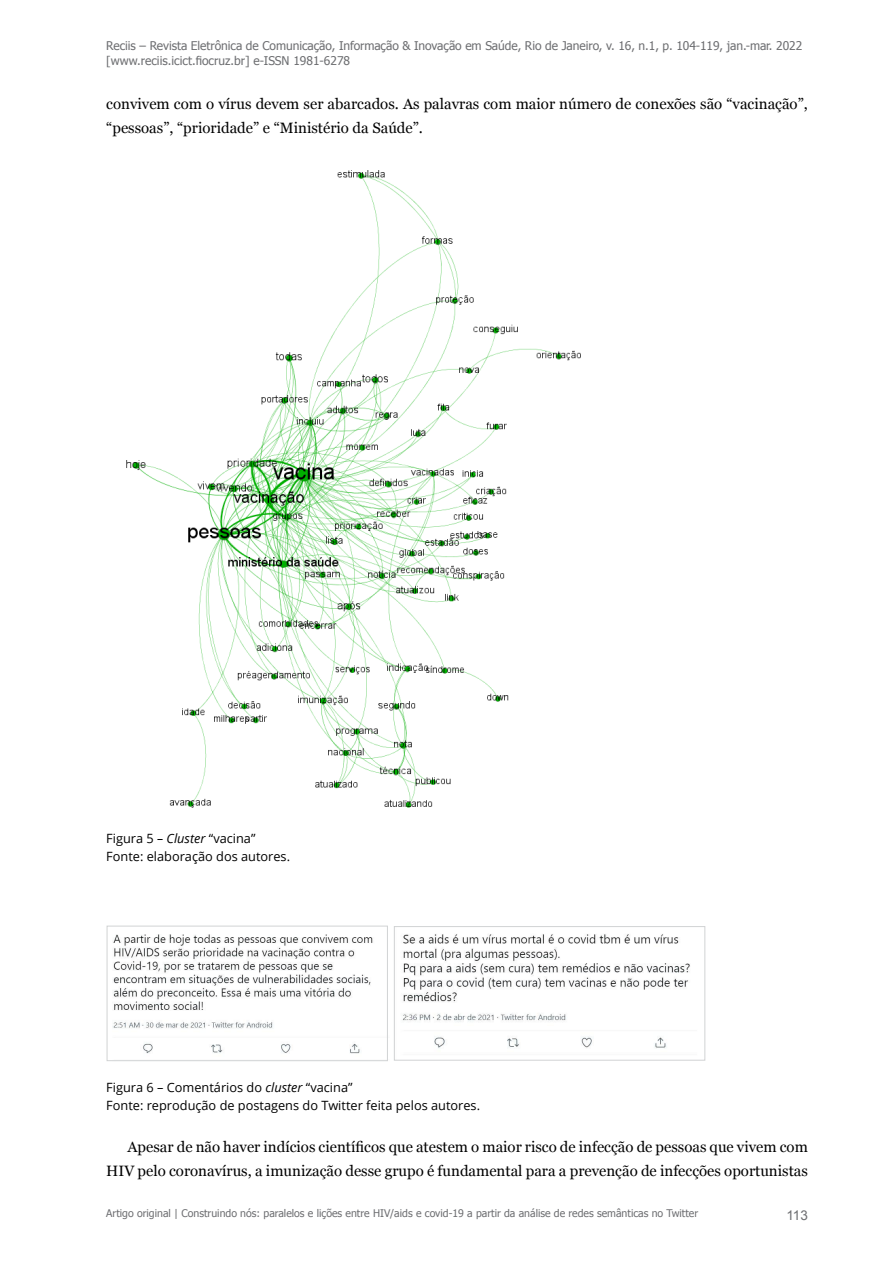
<style>
.page{position:relative;width:893px;height:1263px;background:#fff}
.page>*{position:absolute;margin:0;border:0;box-sizing:border-box;transform-origin:0 0}
.corpo-texto{font:15px/24px "Georgia";color:#000}
.t1{font:13.5px "Arial";color:#6d6e71}
.legenda{font:12.75px "Open Sans";color:#000}
.t2{font:12px/15px "Tahoma";letter-spacing:-.005em;color:#6d6e71}
.t3{font:10.5px "Tahoma";color:#6d6e71}
.s1{font-style:italic}
</style>
<div class="page">
<img style="left:126px;top:170px;width:455px;height:638px">
<img style="left:106px;top:929px;width:289px;height:132px">
<img style="left:402px;top:934px;width:288px;height:114px">
<div style="left:107px;top:926px;width:281px;height:135px;border:1px solid #d1d3d4"></div>
<div style="left:394px;top:926px;width:311px;height:134px;border:1px solid #d1d3d4"></div>
<p class="t2" style="left:106px;top:38px;width:697px">Reciis – Revista Eletrônica de Comunicação, Informação &amp; Inovação em Saúde, Rio de Janeiro, v. 16, n.1, p. 104-119, jan.-mar. 2022 [www.reciis.icict.fiocruz.br] e-ISSN 1981-6278</p>
<p class="corpo-texto" style="left:106px;top:92px;width:703px">convivem com o vírus devem ser abarcados. As palavras com maior número de conexões são “vacinação”, “pessoas”, “prioridade” e “Ministério da Saúde”.</p>
<p class="legenda" style="left:106px;top:830px;width:151px">Figura 5 <span class="s1">– Cluster</span> “vacina”</p>
<p class="legenda" style="left:106px;top:848px;width:185px">Fonte: elaboração dos autores.</p>
<p class="legenda" style="left:106px;top:1079px;width:248px">Figura 6 – Comentários do <span class="s1">cluster</span> “vacina”</p>
<p class="legenda" style="left:106px;top:1097px;width:375px">Fonte: reprodução de postagens do Twitter feita pelos autores.</p>
<p class="corpo-texto" style="left:106px;top:1135px;width:703px;text-align:right">Apesar de não haver indícios científicos que atestem o maior risco de infecção de pessoas que vivem com<br>HIV pelo coronavírus, a imunização desse grupo é fundamental para a prevenção de infecções oportunistas</p>
<p class="t3" style="left:106px;top:1206px;width:593px">Artigo original | Construindo nós: paralelos e lições entre HIV/aids e covid-19 a partir da análise de redes semânticas no Twitter</p>
<p class="t1" style="left:786px;top:1206px;width:23px">113</p>
</div>
